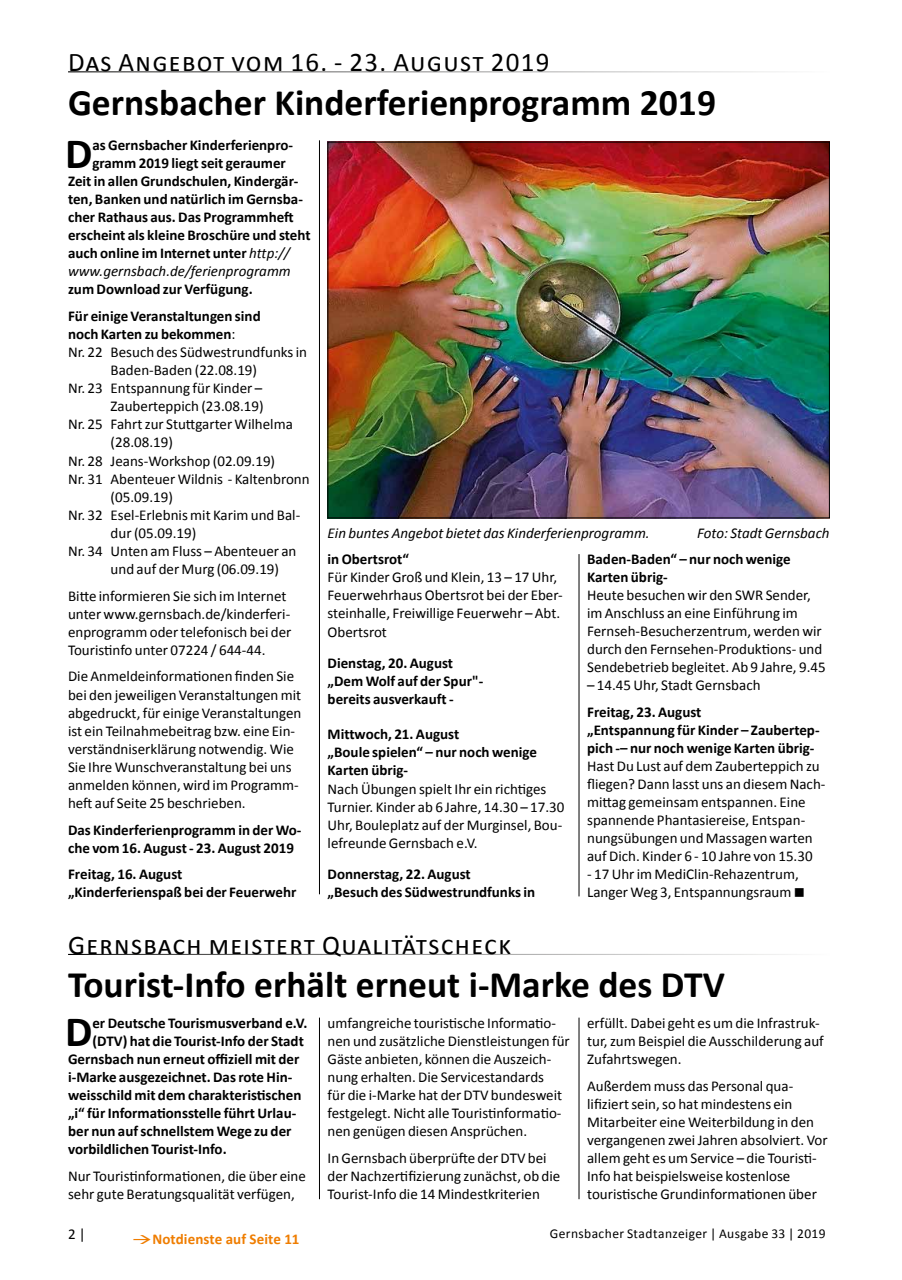
<style>
.page{position:relative;width:902px;height:1280px;background:#fff}
.page>*{position:absolute;margin:0;border:0;box-sizing:border-box;transform-origin:0 0}
.t1{font:700 43.35px "Calibri";color:#000}
.t2{font:700 37.5px "Calibri";color:#000}
.t3{font:27px "Calibri";letter-spacing:.05em;color:#000}
.t4{font:15px/18px "Calibri";color:#000}
.t5{font:700 15px/18.1px "Calibri";color:#000}
.t6{font:italic 15px "Calibri";color:#000}
.t7{font:700 15px "Calibri";letter-spacing:.005em;color:#ef7d00}
.t8{font:13.5px "Calibri";letter-spacing:.03em;color:#000}
.s1{font-weight:400;font-style:italic}
.s2{font-weight:400}
</style>
<div class="page">
<hr style="left:578px;top:554px;width:1px;height:342px;background:#000">
<hr style="left:319px;top:140px;width:1px;height:754px;background:#000">
<img style="left:329px;top:144px;width:498px;height:372px">
<hr style="left:578px;top:1017px;width:1px;height:182px;background:#000">
<hr style="left:319px;top:1017px;width:1px;height:182px;background:#000">
<h3 class="t3" style="left:68px;top:45px;width:483px">Das Angebot vom 16. - 23. August 2019</h3>
<h2 class="t2" style="left:68px;top:78px;width:649px">Gernsbacher Kinderferienprogramm 2019</h2>
<h1 class="t1" style="left:65px;top:126px;width:29px">D</h1>
<p class="t5" style="left:92px;top:136px;width:202px">as Gernsbacher Kinderferienpro-</p>
<p class="t5" style="left:92px;top:154px;width:195px">gramm 2019 liegt seit geraumer</p>
<p class="t5" style="left:68px;top:172px;width:232px">Zeit in allen Grundschulen, Kindergär-</p>
<p class="t5" style="left:68px;top:190px;width:236px">ten, Banken und natürlich im Gernsba-</p>
<p class="t5" style="left:68px;top:208px;width:227px">cher Rathaus aus. Das Programmheft</p>
<p class="t5" style="left:68px;top:226px;width:244px">erscheint als kleine Broschüre und steht</p>
<p class="t5" style="left:68px;top:244px;width:223px">auch online im Internet unter <span class="s1">http://</span></p>
<p class="t6" style="left:68px;top:261px;width:224px">www.gernsbach.de/ferienprogramm</p>
<p class="t5" style="left:68px;top:276px;width:194px;line-height:26.5px">zum Download zur Verfügung.<br>Für einige Veranstaltungen sind</p>
<p class="t5" style="left:68px;top:325px;width:169px">noch Karten zu bekommen<span class="s2">:</span></p>
<p class="t4" style="left:68px;top:343px;width:240px">Nr. 22 Besuch des Südwestrundfunks in</p>
<p class="t4" style="left:111px;top:361px;width:148px">Baden-Baden (22.08.19)</p>
<p class="t4" style="left:68px;top:379px;width:196px">Nr. 23 Entspannung für Kinder –</p>
<p class="t4" style="left:111px;top:397px;width:154px">Zauberteppich (23.08.19)</p>
<p class="t4" style="left:68px;top:415px;width:226px">Nr. 25 Fahrt zur Stuttgarter Wilhelma</p>
<p class="t4" style="left:111px;top:434px;width:64px">(28.08.19)</p>
<p class="t4" style="left:68px;top:452px;width:209px">Nr. 28 Jeans-Workshop (02.09.19)</p>
<p class="t4" style="left:68px;top:470px;width:243px">Nr. 31 Abenteuer Wildnis - Kaltenbronn</p>
<p class="t4" style="left:111px;top:488px;width:64px">(05.09.19)</p>
<p class="t4" style="left:68px;top:506px;width:234px">Nr. 32 Esel-Erlebnis mit Karim und Bal-</p>
<p class="t4" style="left:111px;top:524px;width:87px">dur (05.09.19)</p>
<p class="t4" style="left:68px;top:542px;width:230px">Nr. 34 Unten am Fluss – Abenteuer an</p>
<p class="t4" style="left:111px;top:560px;width:170px">und auf der Murg (06.09.19)</p>
<p class="t4" style="left:68px;top:587px;width:225px">Bitte informieren Sie sich im Internet unter www.gernsbach.de/kinderferi&shy;enprogramm oder telefonisch bei der Touristinfo unter 07224 / 644-44.</p>
<p class="t4" style="left:68px;top:667px;width:235px">Die Anmeldeinformationen finden Sie bei den jeweiligen Veranstaltungen mit abgedruckt, für einige Veranstaltungen ist ein Teilnahmebeitrag bzw. eine Ein&shy;verständniserklärung notwendig. Wie Sie Ihre Wunschveranstaltung bei uns anmelden können, wird im Programm&shy;heft auf Seite 25 beschrieben.</p>
<p class="t5" style="left:68px;top:820px;width:235px">Das Kinderferienprogramm in der Wo&shy;che vom 16. August - 23. August 2019</p>
<p class="t5" style="left:68px;top:865px;width:230px">Freitag, 16. August „Kinderferienspaß bei der Feuerwehr</p>
<p class="t6" style="left:327px;top:523px;width:323px">Ein buntes Angebot bietet das Kinderferienprogramm.</p>
<p class="t6" style="left:697px;top:523px;width:134px">Foto: Stadt Gernsbach</p>
<p class="t5" style="left:327px;top:550px;width:83px">in Obertsrot“</p>
<p class="t4" style="left:327px;top:568px;width:236px">Für Kinder Groß und Klein, 13 – 17 Uhr,<br>Feuerwehrhaus Obertsrot bei der Eber&shy;steinhalle, Freiwillige Feuerwehr – Abt.<br>Obertsrot</p>
<p class="t5" style="left:327px;top:653px;width:157px">Dienstag, 20. August „Dem Wolf auf der Spur"- bereits ausverkauft -</p>
<p class="t5" style="left:327px;top:725px;width:211px">Mittwoch, 21. August<br>„Boule spielen“ – nur noch wenige<br>Karten übrig-</p>
<p class="t4" style="left:327px;top:780px;width:238px">Nach Übungen spielt Ihr ein richtiges Turnier. Kinder ab 6 Jahre, 14.30 – 17.30<br>Uhr, Bouleplatz auf der Murginsel, Bou&shy;lefreunde Gernsbach e.V.</p>
<p class="t5" style="left:327px;top:865px;width:209px">Donnerstag, 22. August<br>„Besuch des Südwestrundfunks in</p>
<p class="t5" style="left:587px;top:550px;width:205px">Baden-Baden“ – nur noch wenige<br>Karten übrig-</p>
<p class="t4" style="left:587px;top:586px;width:240px">Heute besuchen wir den SWR Sender, im Anschluss an eine Einführung im Fernseh-Besucherzentrum, werden wir durch den Fernsehen-Produktions- und Sendebetrieb begleitet. Ab 9 Jahre, 9.45</p>
<p class="t4" style="left:587px;top:676px;width:175px">– 14.45 Uhr, Stadt Gernsbach</p>
<p class="t5" style="left:587px;top:702px;width:234px">Freitag, 23. August<br>„Entspannung für Kinder – Zaubertep&shy;pich -– nur noch wenige Karten übrig-</p>
<p class="t4" style="left:587px;top:757px;width:240px">Hast Du Lust auf dem Zauberteppich zu fliegen? Dann lasst uns an diesem Nach&shy;mittag gemeinsam entspannen. Eine spannende Phantasiereise, Entspan&shy;nungsübungen und Massagen warten auf Dich. Kinder 6 - 10 Jahre von 15.30</p>
<p class="t4" style="left:587px;top:865px;width:219px">- 17 Uhr im MediClin-Rehazentrum,<br>Langer Weg 3, Entspannungsraum ■</p>
<h3 class="t3" style="left:68px;top:928px;width:444px">Gernsbach meistert Qualitätscheck</h3>
<h2 class="t2" style="left:68px;top:961px;width:658px">Tourist-Info erhält erneut i-Marke des DTV</h2>
<h1 class="t1" style="left:65px;top:1004px;width:29px">D</h1>
<p class="t5" style="left:92px;top:1014px;width:216px">er Deutsche Tourismusverband e.V.</p>
<p class="t4" style="left:327px;top:1014px;width:244px">umfangreiche touristische Informatio&shy;nen und zusätzliche Dienstleistungen für Gäste anbieten, können die Auszeich&shy;nung erhalten. Die Servicestandards<br>für die i-Marke hat der DTV bundesweit festgelegt. Nicht alle Touristinformatio&shy;nen genügen diesen Ansprüchen.</p>
<p class="t4" style="left:327px;top:1149px;width:234px">In Gernsbach überprüfte der DTV bei der Nachzertifizierung zunächst, ob die<br>Tourist-Info die 14 Mindestkriterien</p>
<p class="t4" style="left:587px;top:1014px;width:238px">erfüllt. Dabei geht es um die Infrastruk&shy;tur, zum Beispiel die Ausschilderung auf<br>Zufahrtswegen.</p>
<p class="t4" style="left:587px;top:1077px;width:242px">Außerdem muss das Personal qua&shy;lifiziert sein, so hat mindestens ein Mitarbeiter eine Weiterbildung in den vergangenen zwei Jahren absolviert. Vor allem geht es um Service – die Touristi-Info hat beispielsweise kostenlose touristische Grundinformationen über</p>
<p class="t5" style="left:92px;top:1032px;width:213px">(DTV) hat die Tourist-Info der Stadt</p>
<p class="t5" style="left:68px;top:1050px;width:233px">Gernsbach nun erneut offiziell mit der</p>
<p class="t5" style="left:68px;top:1068px;width:226px">i-Marke ausgezeichnet. Das rote Hin-</p>
<p class="t5" style="left:68px;top:1086px;width:235px">weisschild mit dem charakteristischen</p>
<p class="t5" style="left:68px;top:1104px;width:230px">„i“ für Informationsstelle führt Urlau-</p>
<p class="t5" style="left:68px;top:1122px;width:225px">ber nun auf schnellstem Wege zu der</p>
<p class="t5" style="left:68px;top:1140px;width:160px">vorbildlichen Tourist-Info.</p>
<p class="t4" style="left:68px;top:1167px;width:239px">Nur Touristinformationen, die über eine sehr gute Beratungsqualität verfügen,</p>
<p class="t4" style="left:68px;top:1225px;width:19px">2 |</p>
<p class="t8" style="left:549px;top:1225px;width:277px">Gernsbacher Stadtanzeiger | Ausgabe 33 | 2019</p>
<p class="t7" style="left:152px;top:1229px;width:148px">Notdienste auf Seite 11</p>
</div>
